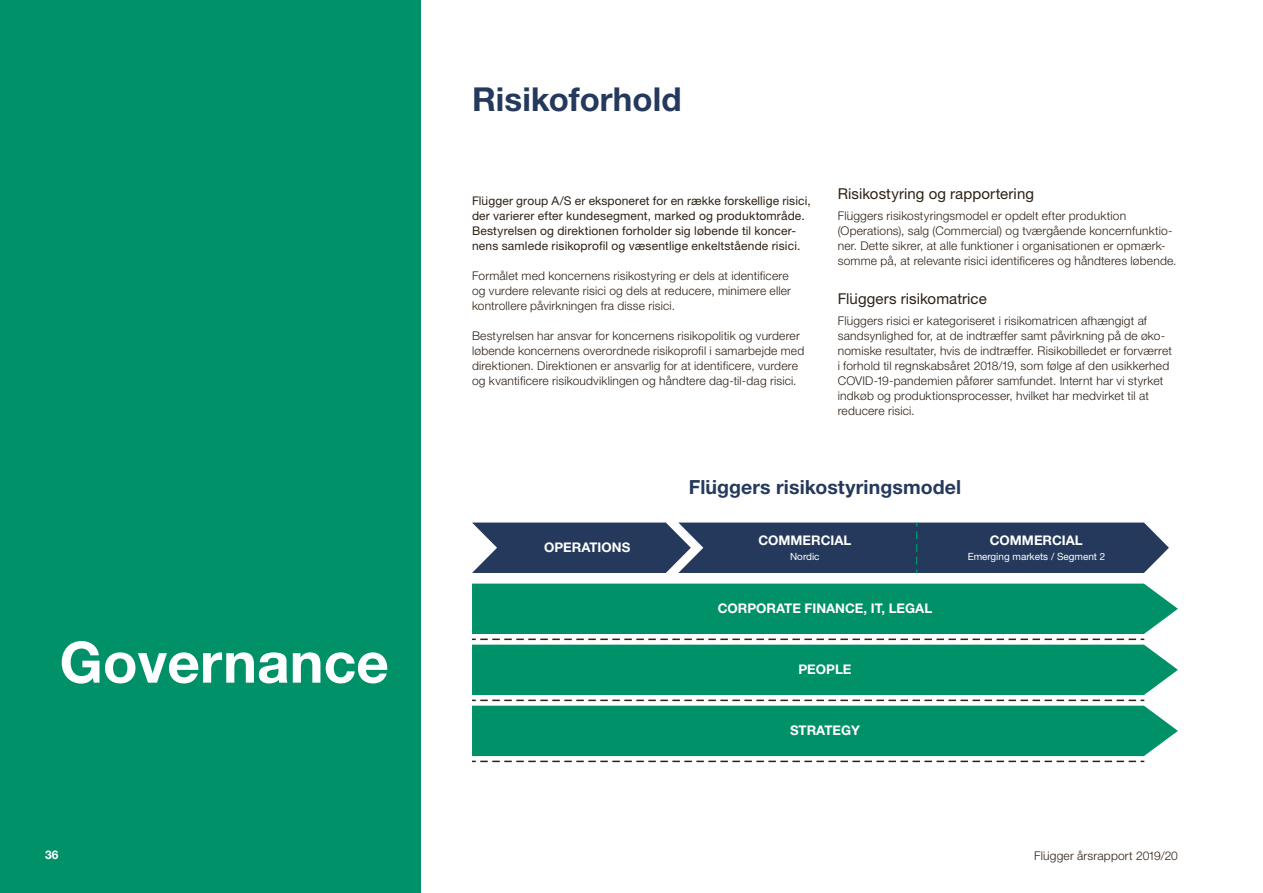
<style>
.page{position:relative;width:1263px;height:893px;background:#fff}
.page>*{position:absolute;margin:0;border:0;box-sizing:border-box;transform-origin:0 0}
.t1{font:700 57px "Flugger";color:#fff}
.t2{font:700 33px "Flugger";color:#24395c}
.t3{font:700 19.5px "Flugger";letter-spacing:.005em;color:#24395c}
.t4{font:15px "Flugger Roman";letter-spacing:.005em;color:#2e2014}
.t5{font:700 13.2px "Flugger";color:#fff}
.t6{font:300 12px/15px "Flugger";letter-spacing:.015em;color:#2e2014}
.t7{font:12px/15px "Flugger Roman";letter-spacing:.015em;color:#2e2014}
.t8{font:700 12px "Flugger";color:#fff}
.t9{font:9.9px "Flugger Roman";color:#fff}
</style>
<div class="page">
<div style="left:0;top:0;width:421px;height:893px;background:#009168"></div>
<div style="left:472px;top:523px;width:697px;height:50px;background:#24395c"></div>
<svg style="left:472px;top:584px;width:706px;height:178px;background:#29a07e"></svg>
<h2 class="t2" style="left:472px;top:79px;width:211px">Risikoforhold</h2>
<p class="t7" style="left:472px;top:193px;width:340px">Flügger group A/S er eksponeret for en række forskellige risici, der varierer efter kundesegment, marked og produktområde.<br>Bestyrelsen og direktionen forholder sig løbende til koncer&shy;nens samlede risikoprofil og væsentlige enkeltstående risici.</p>
<p class="t6" style="left:472px;top:268px;width:321px">Formålet med koncernens risikostyring er dels at identificere og vurdere relevante risici og dels at reducere, minimere eller kontrollere påvirkningen fra disse risici.</p>
<p class="t6" style="left:472px;top:328px;width:334px">Bestyrelsen har ansvar for koncernens risikopolitik og vurderer løbende koncernens overordnede risikoprofil i samarbejde med direktionen. Direktionen er ansvarlig for at identificere, vurdere og kvantificere risikoudviklingen og håndtere dag-til-dag risici.</p>
<p class="t4" style="left:838px;top:185px;width:198px">Risikostyring og rapportering</p>
<p class="t6" style="left:838px;top:208px;width:340px">Flüggers risikostyringsmodel er opdelt efter produktion (Operations), salg (Commercial) og tværgående koncernfunktio&shy;ner. Dette sikrer, at alle funktioner i organisationen er opmærk&shy;somme på, at relevante risici identificeres og håndteres løbende.</p>
<p class="t4" style="left:838px;top:290px;width:151px">Flüggers risikomatrice</p>
<p class="t6" style="left:838px;top:313px;width:336px">Flüggers risici er kategoriseret i risikomatricen afhængigt af sandsynlighed for, at de indtræffer samt påvirkning på de øko&shy;nomiske resultater, hvis de indtræffer. Risikobilledet er forværret i forhold til regnskabsåret 2018/19, som følge af den usikkerhed COVID-19-pandemien påfører samfundet. Internt har vi styrket indkøb og produktionsprocesser, hvilket har medvirket til at reducere risici.</p>
<h1 class="t1" style="left:60px;top:627px;width:331px">Governance</h1>
<p class="t5" style="left:544px;top:539px;width:88px">OPERATIONS</p>
<h3 class="t3" style="left:689px;top:475px;width:274px">Flüggers risikostyringsmodel</h3>
<p class="t5" style="left:758px;top:532px;width:94px">COMMERCIAL</p>
<p class="t9" style="left:790px;top:550px;width:31px">Nordic</p>
<p class="t5" style="left:990px;top:532px;width:94px">COMMERCIAL</p>
<p class="t9" style="left:968px;top:550px;width:139px">Emerging markets / Segment 2</p>
<p class="t5" style="left:718px;top:600px;width:216px">CORPORATE FINANCE, IT, LEGAL</p>
<p class="t5" style="left:798px;top:661px;width:55px">PEOPLE</p>
<p class="t5" style="left:790px;top:722px;width:71px">STRATEGY</p>
<p class="t8" style="left:45px;top:847px;width:15px">36</p>
<p class="t6" style="left:1034px;top:848px;width:145px">Flügger årsrapport 2019/20</p>
</div>
